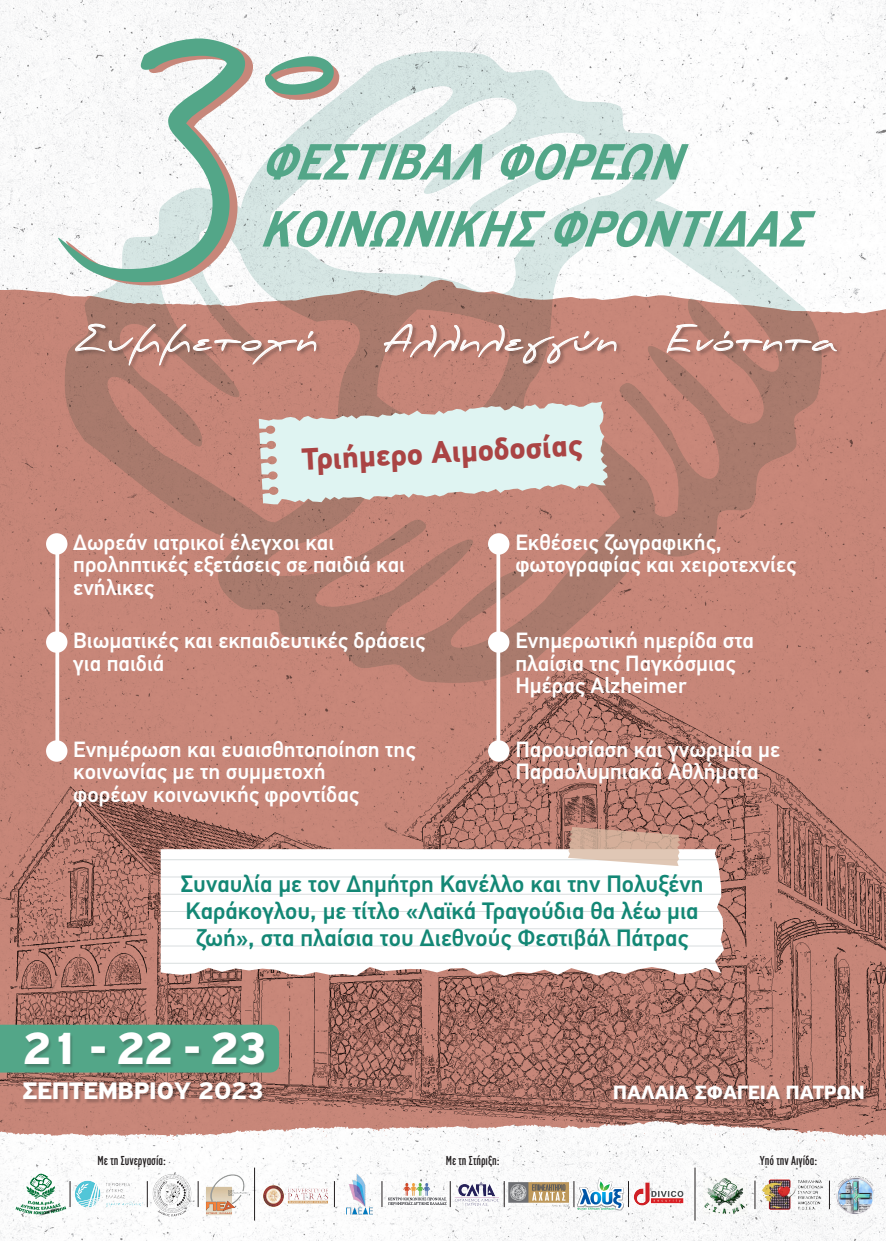
<style>
.page{position:relative;width:886px;height:1241px;background:#fff}
.page>*{position:absolute;margin:0;border:0;box-sizing:border-box;transform-origin:0 0}
.Χωρίς_διάστιχο{font:italic 700 54.38px/66.9px "PF Highway Gothic Cond";color:#53a688}
.Χωρίς_διάστιχο-2{font:700 47.88px "PF Highway Sans Pro";color:#fff}
.Χωρίς_διάστιχο-3{font:italic 36.5px "PF Scandal Pro";color:#fff}
.Χωρίς_διάστιχο-4{font:700 30.81px "PF Din Text Pro";color:#a44}
.Χωρίς_διάστιχο-5{font:700 25.5px "PF Highway Sans Pro";color:#fff}
.Χωρίς_διάστιχο-6{font:500 23.75px/26.9px "PF Din Text Pro";color:#138775;text-align:center}
.Χωρίς_διάστιχο-7{font:500 22.12px/22.6px "PF Din Text Pro";color:#fff}
.Χωρίς_διάστιχο-8{font:700 20.44px "PF Highway Sans Pro";color:#fff}
.Χωρίς_διάστιχο-9{font:13.94px "PF Highway Gothic Comp";color:#231f20}
</style>
<div class="page">
<img style="left:0;top:0;width:886px;height:1240px">
<img style="left:57px;top:33px;width:772px;height:666px">
<svg style="left:0;top:1024px;width:279px;height:48px;background:#58a285"></svg>
<div style="left:23px;top:1033px;width:844px;height:71px;background:#231f20;opacity:.25"></div>
<div style="left:75px;top:323px;width:767px;height:48px;background:#231f20;opacity:.4"></div>
<svg style="left:75px;top:323px;width:242px;height:42px;background:#bb897d"></svg>
<svg style="left:384px;top:324px;width:233px;height:39px;background:#c08d81"></svg>
<svg style="left:667px;top:324px;width:170px;height:29px;background:#bb8c80"></svg>
<svg style="left:259px;top:401px;width:349px;height:103px;background:#d7d9d5"></svg>
<svg style="left:161px;top:849px;width:563px;height:126px"></svg>
<hr style="left:161px;top:859px;width:563px;height:1px;background:#3c5155">
<hr style="left:161px;top:876px;width:563px;height:1px;background:#3c5155">
<hr style="left:161px;top:893px;width:563px;height:1px;background:#3c5155">
<hr style="left:161px;top:911px;width:563px;height:1px;background:#3c5155">
<hr style="left:161px;top:928px;width:563px;height:1px;background:#3c5155">
<hr style="left:161px;top:945px;width:563px;height:1px;background:#3c5155">
<hr style="left:161px;top:962px;width:563px;height:1px;background:#3c5155">
<svg style="left:568px;top:826px;width:112px;height:39px;background:#d3b3a2"></svg>
<svg style="left:55px;top:554px;width:4px;height:186px"></svg>
<svg style="left:496px;top:554px;width:4px;height:186px"></svg>
<div style="left:488px;top:631px;width:21px;height:21px;background:#fff;border-radius:50%"></div>
<div style="left:46px;top:533px;width:21px;height:21px;background:#fff;border-radius:50%"></div>
<div style="left:488px;top:533px;width:21px;height:21px;background:#fff;border-radius:50%"></div>
<div style="left:488px;top:740px;width:21px;height:21px;background:#fff;border-radius:50%"></div>
<div style="left:46px;top:740px;width:21px;height:21px;background:#fff;border-radius:50%"></div>
<div style="left:46px;top:631px;width:21px;height:21px;background:#fff;border-radius:50%"></div>
<svg style="left:65px;top:42px;width:188px;height:243px"></svg>
<svg style="left:57px;top:38px;width:188px;height:244px;fill:#f6f6f7"></svg>
<svg style="left:265px;top:56px;width:74px;height:44px"></svg>
<img style="left:73px;top:1178px;width:70px;height:30px">
<svg style="left:15px;top:1173px;width:56px;height:41px"></svg>
<img style="left:149px;top:1169px;width:47px;height:49px">
<img style="left:204px;top:1172px;width:43px;height:43px">
<svg style="left:147px;top:1180px;width:1px;height:26px"></svg>
<svg style="left:198px;top:1180px;width:1px;height:26px"></svg>
<hr style="left:254px;top:1167px;width:1px;height:53px;background:#231f20">
<hr style="left:695px;top:1167px;width:1px;height:53px;background:#231f20">
<svg style="left:829px;top:1180px;width:1px;height:28px"></svg>
<svg style="left:755px;top:1180px;width:1px;height:28px"></svg>
<img style="left:703px;top:1176px;width:44px;height:38px">
<img style="left:760px;top:1178px;width:63px;height:32px">
<img style="left:835px;top:1174px;width:40px;height:40px">
<img style="left:836px;top:1177px;width:38px;height:36px">
<img style="left:389px;top:1183px;width:57px;height:20px">
<img style="left:452px;top:1179px;width:50px;height:29px">
<img style="left:342px;top:1172px;width:34px;height:43px">
<svg style="left:450px;top:1180px;width:1px;height:26px"></svg>
<svg style="left:504px;top:1180px;width:1px;height:26px"></svg>
<svg style="left:382px;top:1180px;width:1px;height:26px"></svg>
<svg style="left:334px;top:1180px;width:1px;height:26px"></svg>
<svg style="left:574px;top:1177px;width:55px;height:33px"></svg>
<img style="left:633px;top:1181px;width:51px;height:25px">
<img style="left:509px;top:1181px;width:59px;height:24px">
<img style="left:261px;top:1183px;width:68px;height:25px">
<p class="Χωρίς_διάστιχο" style="left:261px;top:129px;width:546px">ΦΕΣΤΙΒΑΛ ΦΟΡΕΩΝ<br>ΚΟΙΝΩΝΙΚΗΣ ΦΡΟΝΤΙΔΑΣ</p>
<p class="Χωρίς_διάστιχο-3" style="left:74px;top:316px;width:253px">Συμμετοχή</p>
<p class="Χωρίς_διάστιχο-3" style="left:381px;top:316px;width:247px">Αλληλεγγύη</p>
<p class="Χωρίς_διάστιχο-3" style="left:665px;top:316px;width:184px">Ενότητα</p>
<p class="Χωρίς_διάστιχο-4" style="left:301px;top:441px;width:282px;rotate:-3deg">Τριήμερο Αιμοδοσίας</p>
<p class="Χωρίς_διάστιχο-7" style="left:73px;top:530px;width:333px">Δωρεάν ιατρικοί έλεγχοι και προληπτικές εξετάσεις σε παιδιά και</p>
<p class="Χωρίς_διάστιχο-7" style="left:73px;top:575px;width:82px">ενήλικες</p>
<p class="Χωρίς_διάστιχο-7" style="left:73px;top:628px;width:353px">Βιωματικές και εκπαιδευτικές δράσεις για παιδιά</p>
<p class="Χωρίς_διάστιχο-7" style="left:73px;top:737px;width:344px">Ενημέρωση και ευαισθητοποίηση της κοινωνίας με τη συμμετοχή</p>
<p class="Χωρίς_διάστιχο-7" style="left:73px;top:782px;width:287px">φορέων κοινωνικής φροντίδας</p>
<p class="Χωρίς_διάστιχο-7" style="left:515px;top:530px;width:282px">Εκθέσεις ζωγραφικής, φωτογραφίας και χειροτεχνίες</p>
<p class="Χωρίς_διάστιχο-7" style="left:515px;top:628px;width:240px">Ενημερωτική ημερίδα στα πλαίσια της Παγκόσμιας<br>Ημέρας Alzheimer</p>
<p class="Χωρίς_διάστιχο-7" style="left:515px;top:737px;width:266px">Παρουσίαση και γνωριμία με<br>Παραολυμπιακά Αθλήματα</p>
<p class="Χωρίς_διάστιχο-6" style="left:181px;top:869px;width:524px">Συναυλία με τον Δημήτρη Κανέλλο και την Πολυξένη<br>Καράκογλου, με τίτλο «Λαϊκά Τραγούδια θα λέω μια ζωή», στα πλαίσια του Διεθνούς Φεστιβάλ Πάτρας</p>
<p class="Χωρίς_διάστιχο-2" style="left:22px;top:1020px;width:247px">21 - 22 - 23</p>
<p class="Χωρίς_διάστιχο-5" style="left:22px;top:1075px;width:243px">ΣΕΠΤΕΜΒΡΙΟΥ 2023</p>
<p class="Χωρίς_διάστιχο-8" style="left:613px;top:1080px;width:253px">ΠΑΛΑΙΑ ΣΦΑΓΕΙΑ ΠΑΤΡΩΝ</p>
<p class="Χωρίς_διάστιχο-9" style="left:98px;top:1153px;width:70px">Με τη Συνεργασία:</p>
<p class="Χωρίς_διάστιχο-9" style="left:446px;top:1153px;width:55px">Mε τη Στήριξη:</p>
<p class="Χωρίς_διάστιχο-9" style="left:760px;top:1153px;width:59px">Υπό την Αιγίδα:</p>
</div>
